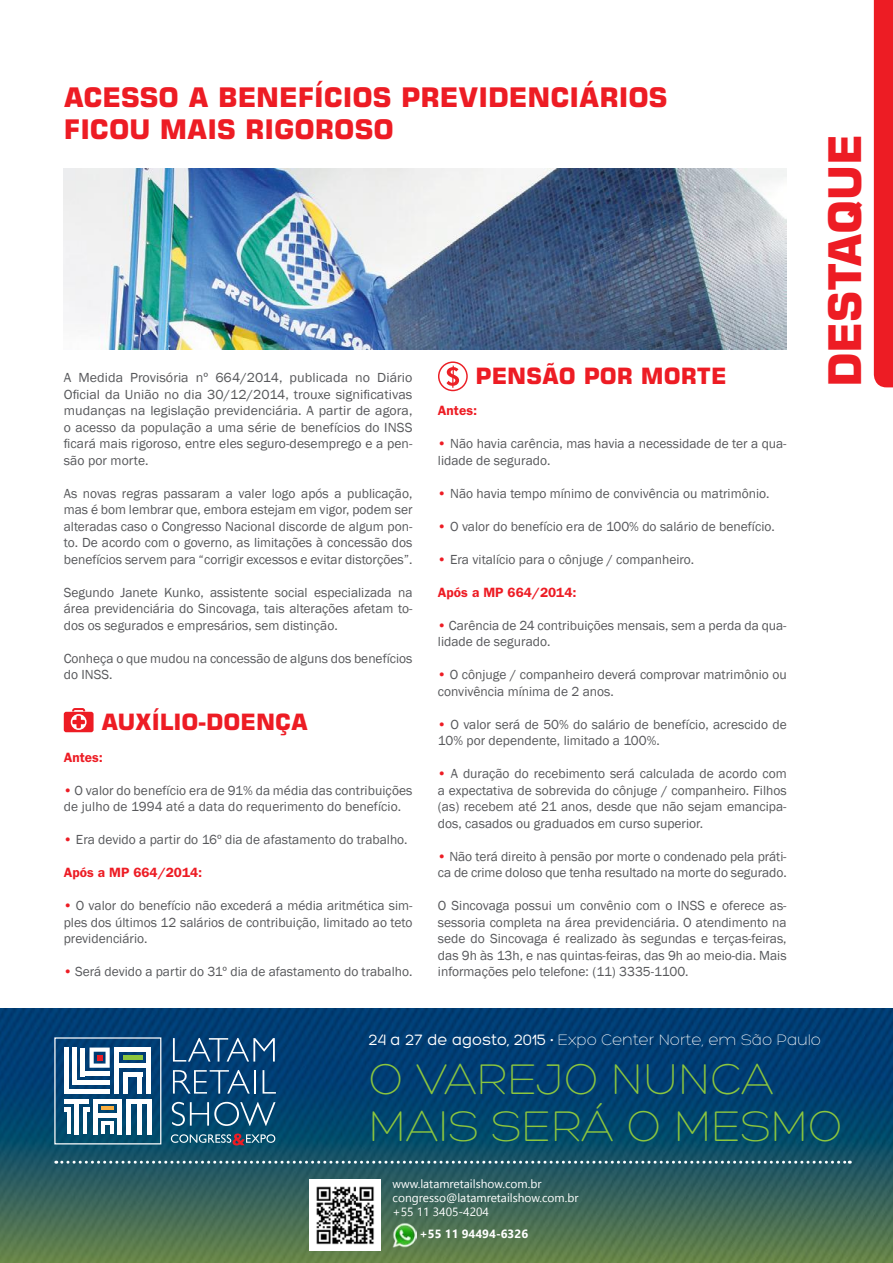
<style>
.page{position:relative;width:893px;height:1263px;background:#fff}
.page>*{position:absolute;margin:0;border:0;box-sizing:border-box;transform-origin:0 0}
.t1{font:300 46.5px/47px "Hero";color:#8cc63e}
.t2{font:700 45px "Square 721 BT";color:#ed1c24}
.t3{font:700 27px/32.4px "Square 721 BT";color:#ed1c24}
.t4{font:700 22.5px "Square 721 BT";color:#ed1c24}
.t5{font:300 16.35px "Hero";color:#fff}
.t6{font:13.5px/16.5px "Franklin Gothic";color:#57585b}
.t7{font:13.5px/16.5px "Franklin Gothic";color:#57585b;text-align:justify;scale:1.04 1}
.t8{font:600 13.5px "Franklin Gothic";color:#ed1c24}
.t9{font:11.85px/14.2px "Segoe UI";color:#fff}
.t10{font:700 11.85px "Segoe UI";color:#fff}
.s1{font-weight:600;color:#ed1c24}
.s2{font-weight:400}
</style>
<div class="page">
<div style="left:874px;top:0;width:19px;height:387px;background:#ed1c24"></div>
<svg style="left:64px;top:708px;width:30px;height:24px"></svg>
<svg style="left:438px;top:361px;width:30px;height:30px"></svg>
<img style="left:64px;top:169px;width:723px;height:181px">
<img style="left:0;top:1009px;width:893px;height:254px">
<div style="left:123px;top:1072px;width:5px;height:22px;background:#fff"></div>
<div style="left:114px;top:1047px;width:5px;height:47px;background:#fff"></div>
<hr style="left:138px;top:1072px;width:4px;height:22px;background:#fff">
<hr style="left:147px;top:1047px;width:4px;height:47px;background:#fff">
<div style="left:116px;top:1063px;width:34px;height:5px;background:#fff"></div>
<div style="left:116px;top:1047px;width:34px;height:5px;background:#fff"></div>
<div style="left:123px;top:1072px;width:19px;height:5px;background:#fff"></div>
<hr style="left:127px;top:1099px;width:24px;height:4px;background:#fff">
<hr style="left:64px;top:1047px;width:4px;height:47px;background:#fff">
<hr style="left:64px;top:1090px;width:46px;height:4px;background:#fff">
<hr style="left:73px;top:1048px;width:4px;height:37px;background:#fff">
<div style="left:73px;top:1080px;width:37px;height:5px;background:#fff"></div>
<hr style="left:81px;top:1048px;width:4px;height:28px;background:#fff">
<div style="left:81px;top:1071px;width:29px;height:5px;background:#fff"></div>
<div style="left:123px;top:1055px;width:19px;height:5px;background:#8cc63e"></div>
<svg style="left:90px;top:1047px;width:20px;height:21px"></svg>
<hr style="left:64px;top:1099px;width:25px;height:4px;background:#fff">
<hr style="left:94px;top:1099px;width:4px;height:35px;background:#fff">
<div style="left:117px;top:1099px;width:5px;height:35px;background:#fff"></div>
<hr style="left:95px;top:1099px;width:26px;height:4px;background:#fff">
<svg style="left:173px;top:1038px;width:102px;height:23px;background:#31618d"></svg>
<svg style="left:173px;top:1070px;width:77px;height:23px;background:#34658f"></svg>
<hr style="left:254px;top:1070px;width:2px;height:23px;background:#fff">
<svg style="left:263px;top:1070px;width:13px;height:23px"></svg>
<svg style="left:56px;top:1102px;width:808px;height:103px;background:#20596c"></svg>
<img style="left:393px;top:1222px;width:24px;height:25px">
<img style="left:309px;top:1179px;width:71px;height:71px">
<h3 class="t3" style="left:64px;top:81px;width:605px">ACESSO A BENEFÍCIOS PREVIDENCIÁRIOS<br>FICOU MAIS RIGOROSO</h3>
<p class="t7" style="left:64px;top:370px;width:337px">A Medida Provisória nº 664/2014, publicada no Diário Oficial da União no dia 30/12/2014, trouxe significativas mudanças na legislação previdenciária. A partir de agora, o acesso da população a uma série de benefícios do INSS ficará mais rigoroso, entre eles seguro-desemprego e a pen&shy;são por morte.</p>
<p class="t6" style="left:64px;top:485px;width:350px;text-align:justify">As novas regras passaram a valer logo após a publicação, mas é bom lembrar que, embora estejam em vigor, podem ser alteradas caso o Congresso Nacional discorde de algum pon&shy;to. De acordo com o governo, as limitações à concessão dos benefícios servem para “corrigir excessos e evitar distorções”.</p>
<p class="t6" style="left:64px;top:584px;width:350px;text-align:justify">Segundo Janete Kunko, assistente social especializada na área previdenciária do Sincovaga, tais alterações afetam to&shy;dos os segurados e empresários, sem distinção.</p>
<p class="t6" style="left:64px;top:650px;width:350px">Conheça o que mudou na concessão de alguns dos benefícios do INSS.</p>
<h3 class="t4" style="left:101px;top:708px;width:208px">AUXÍLIO-DOENÇA</h3>
<p class="t8" style="left:64px;top:749px;width:41px">Antes:</p>
<p class="t6" style="left:64px;top:782px;width:350px"><span class="s1">•</span> O valor do benefício era de 91% da média das contribuições de julho de 1994 até a data do requerimento do benefício.</p>
<p class="t6" style="left:64px;top:832px;width:345px"><span class="s1">•</span> Era devido a partir do 16º dia de afastamento do trabalho.</p>
<p class="t8" style="left:64px;top:864px;width:140px">Após a MP 664/2014:</p>
<p class="t6" style="left:64px;top:898px;width:350px;text-align:justify"><span class="s1">•</span> O valor do benefício não excederá a média aritmética sim&shy;ples dos últimos 12 salários de contribuição, limitado ao teto previdenciário.</p>
<p class="t6" style="left:64px;top:964px;width:350px"><span class="s1">•</span> Será devido a partir do 31º dia de afastamento do trabalho.</p>
<h3 class="t4" style="left:476px;top:363px;width:252px">PENSÃO POR MORTE</h3>
<p class="t8" style="left:438px;top:402px;width:41px">Antes:</p>
<p class="t6" style="left:438px;top:436px;width:350px"><span class="s1">•</span> Não havia carência, mas havia a necessidade de ter a qua&shy;lidade de segurado.</p>
<p class="t6" style="left:438px;top:485px;width:333px"><span class="s1">•</span> Não havia tempo mínimo de convivência ou matrimônio.</p>
<p class="t6" style="left:438px;top:518px;width:338px"><span class="s1">•</span> O valor do benefício era de 100% do salário de benefício.</p>
<p class="t6" style="left:438px;top:551px;width:258px"><span class="s1">•</span> Era vitalício para o cônjuge / companheiro.</p>
<p class="t8" style="left:438px;top:584px;width:140px">Após a MP 664/2014:</p>
<p class="t6" style="left:438px;top:617px;width:350px"><span class="s1">•</span> Carência de 24 contribuições mensais, sem a perda da qua&shy;lidade de segurado.</p>
<p class="t6" style="left:438px;top:667px;width:350px"><span class="s1">•</span> O cônjuge / companheiro deverá comprovar matrimônio ou convivência mínima de 2 anos.</p>
<p class="t6" style="left:438px;top:716px;width:350px"><span class="s1">•</span> O valor será de 50% do salário de benefício, acrescido de<br>10% por dependente, limitado a 100%.</p>
<p class="t6" style="left:438px;top:766px;width:350px;text-align:justify"><span class="s1">•</span> A duração do recebimento será calculada de acordo com a expectativa de sobrevida do cônjuge / companheiro. Filhos (as) recebem até 21 anos, desde que não sejam emancipa&shy;dos, casados ou graduados em curso superior.</p>
<p class="t6" style="left:438px;top:848px;width:350px"><span class="s1">•</span> Não terá direito à pensão por morte o condenado pela práti&shy;ca de crime doloso que tenha resultado na morte do segurado.</p>
<p class="t6" style="left:438px;top:897px;width:350px;text-align:justify">O Sincovaga possui um convênio com o INSS e oferece as&shy;sessoria completa na área previdenciária. O atendimento na sede do Sincovaga é realizado às segundas e terças-feiras, das 9h às 13h, e nas quintas-feiras, das 9h ao meio-dia. Mais informações pelo telefone: (11) 3335-1100.</p>
<h2 class="t2" style="left:817px;top:387px;width:255px;rotate:-90deg">DESTAQUE</h2>
<p class="t5" style="left:368px;top:1031px;width:454px"><span class="s2">24 a 27 de agosto, 2015</span> • Expo Center Norte, em São Paulo</p>
<h1 class="t1" style="left:368px;top:1056px;width:476px">O VAREJO NUNCA<br>MAIS SERÁ O MESMO</h1>
<p class="t9" style="left:393px;top:1176px;width:187px">www.latamretailshow.com.br congresso@latamretailshow.com.br +55 11 3405-4204</p>
<p class="t10" style="left:419px;top:1224px;width:110px">+55 11 94494-6326</p>
</div>
